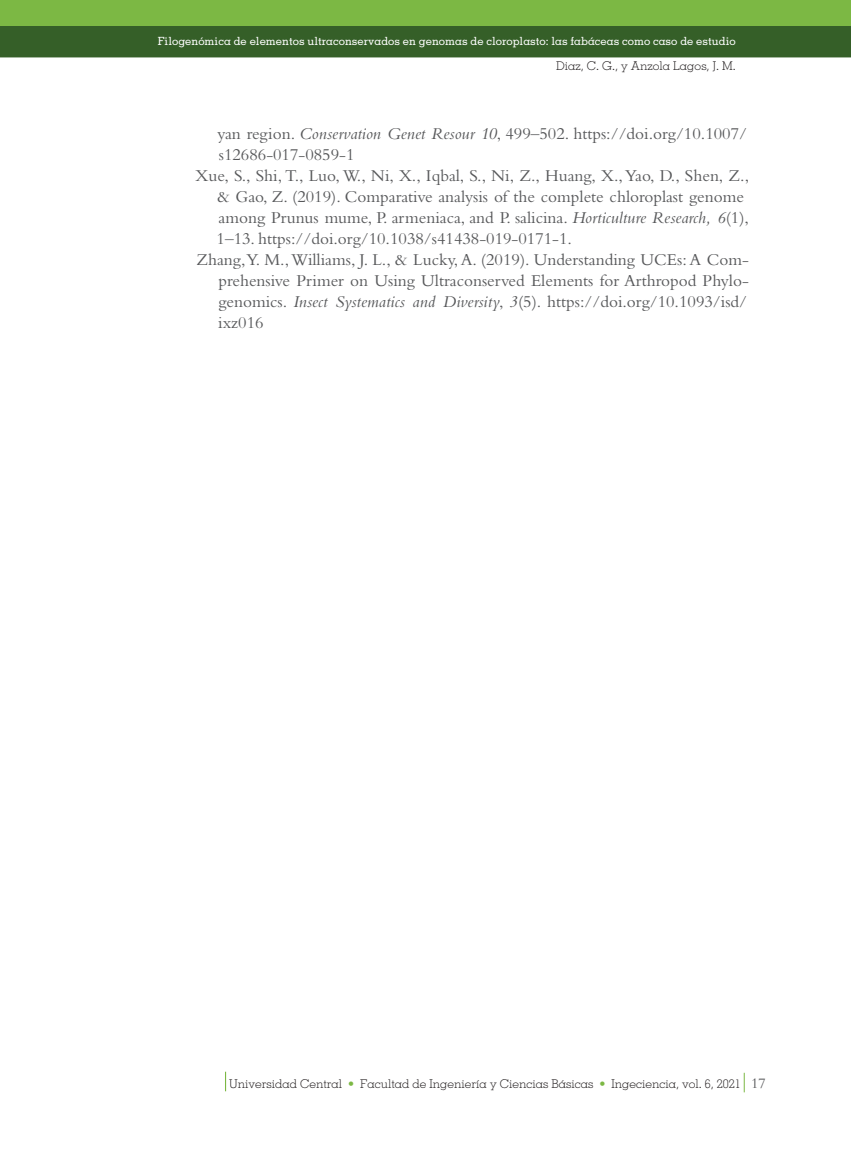
<style>
.page{position:relative;width:851px;height:1149px;background:#fff}
.page>*{position:absolute;margin:0;border:0;box-sizing:border-box;transform-origin:0 0}
.t1{font:17.25px "Bembo Std";color:#57585a}
.t2{font:300 12px "Memphis LT Std";color:#231f20}
.t3{font:500 11.25px "Memphis LT Std";color:#fff}
.s1{font-style:italic}
.s2{color:#7cb844}
.s3{font-family:"Bembo Std";font-weight:400;font-size:15px;color:#57585a}
</style>
<div class="page">
<div style="left:0;top:26px;width:850px;height:31px;background:#355f28"></div>
<div style="left:0;top:0;width:850px;height:26px;background:#7cb844"></div>
<svg style="left:225px;top:1071px;width:1px;height:19px"></svg>
<svg style="left:743px;top:1073px;width:1px;height:18px"></svg>
<p class="t3" style="left:158px;top:34px;width:579px">Filogenómica de elementos ultraconservados en genomas de cloroplasto: las fabáceas como caso de estudio</p>
<p class="t2" style="left:556px;top:58px;width:181px">Diaz, C. G., y Anzola Lagos, J. M.</p>
<p class="t1" style="left:217px;top:124px;width:531px">yan region. <span class="s1">Conservation Genet Resour 10</span>, 499–502. https://doi.org/10.1007/</p>
<p class="t1" style="left:219px;top:145px;width:137px">s12686-017-0859-1</p>
<p class="t1" style="left:195px;top:166px;width:555px">Xue, S., Shi, T., Luo, W., Ni, X., Iqbal, S., Ni, Z., Huang, X., Yao, D., Shen, Z.,</p>
<p class="t1" style="left:217px;top:187px;width:528px">&amp; Gao, Z. (2019). Comparative analysis of the complete chloroplast genome</p>
<p class="t1" style="left:218px;top:208px;width:532px">among Prunus mume, P. armeniaca, and P. salicina. <span class="s1">Horticulture Research, 6</span>(1),</p>
<p class="t1" style="left:216px;top:229px;width:357px">1–13. https://doi.org/10.1038/s41438-019-0171-1.</p>
<p class="t1" style="left:196px;top:250px;width:554px">Zhang,Y. M., Williams, J. L., &amp; Lucky, A. (2019). Understanding UCEs: A Com-</p>
<p class="t1" style="left:218px;top:271px;width:532px">prehensive Primer on Using Ultraconserved Elements for Arthropod Phylo-</p>
<p class="t1" style="left:218px;top:292px;width:530px">genomics. <span class="s1">Insect Systematics and Diversity</span>, <span class="s1">3</span>(5). https://doi.org/10.1093/isd/</p>
<p class="t1" style="left:218px;top:313px;width:47px">ixz016</p>
<p class="t2" style="left:229px;top:1076px;width:538px">Universidad Central <span class="s2">•</span> Facultad de Ingeniería y Ciencias Básicas <span class="s2">•</span> Ingeciencia, vol. 6, 2021 <span class="s3">17</span></p>
</div>
